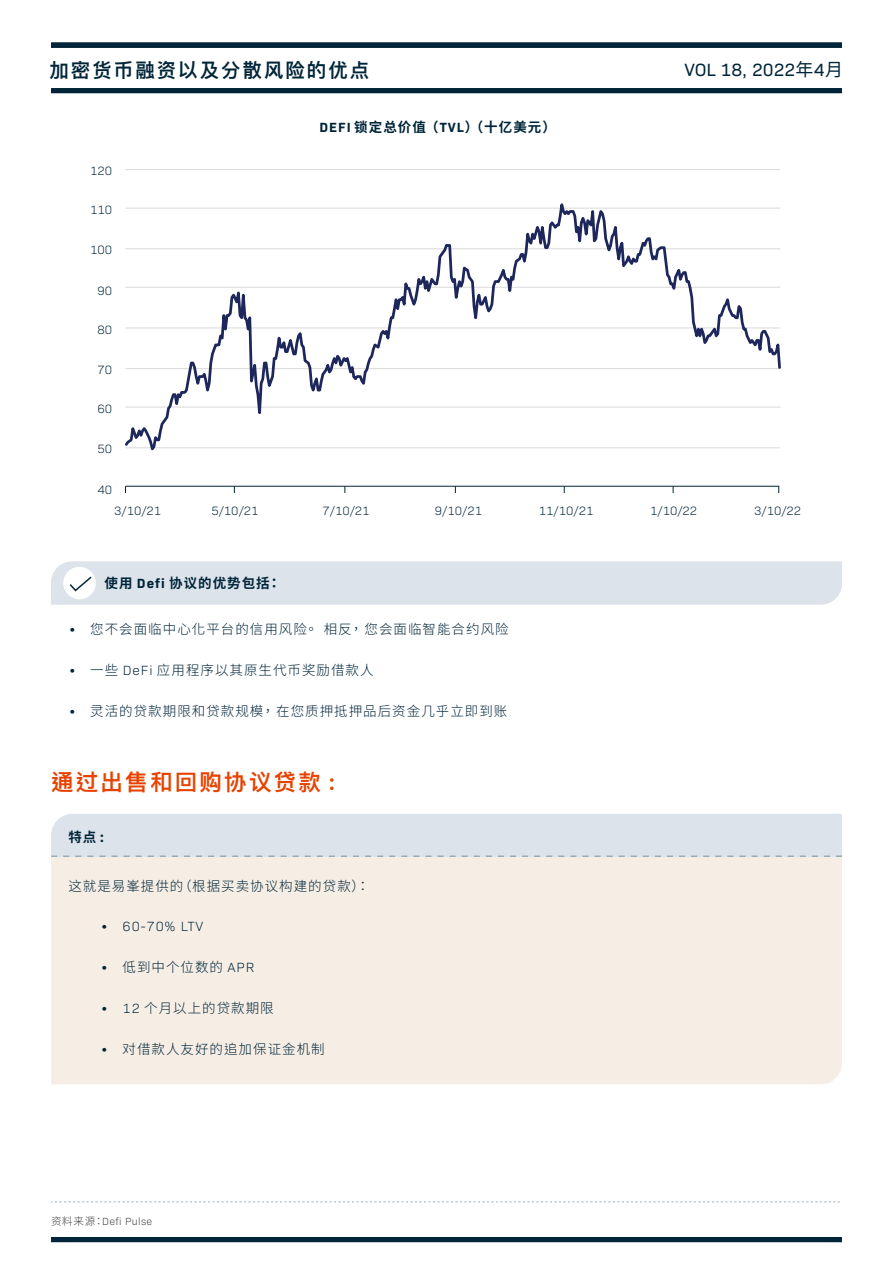
<style>
.page{position:relative;width:893px;height:1263px;background:#fff}
.page>*{position:absolute;margin:0;border:0;box-sizing:border-box;transform-origin:0 0}
.t1{font:600 22.5px "Ping Fang HK";letter-spacing:.1em;color:#e74300}
.t2{font:600 19.5px "Ping Fang SC";letter-spacing:.1em;color:#002539}
.t3{font:18px "Bio Sans";color:#002539}
.t4{font:300 13.5px "Noto Sans CJ Ktc";letter-spacing:.075em;color:#002539}
.t5{font:700 13.5px "Noto Sans CJ Ktc";letter-spacing:.075em;color:#002539}
.t6{font:700 13.5px "Bio Sans";letter-spacing:.075em;color:#002539}
.t7{font:300 13.5px "Bio Sans";letter-spacing:.075em;color:#002539}
.t8{font:300 12.15px "Bio Sans";color:#002539}
.t9{font:300 10.5px "Bio Sans";letter-spacing:.03em;color:#3e3e3f}
.s1{font-family:"Noto Sans CJ Ktc"}
.s2{font-family:"Bio Sans"}
.s3{font-family:"Josefin Sans";font-weight:600}
</style>
<div class="page">
<div style="left:51px;top:1237px;width:791px;height:5px;background:#002539"></div>
<div style="left:51px;top:88px;width:791px;height:5px;background:#002539"></div>
<div style="left:51px;top:43px;width:791px;height:5px;background:#002539"></div>
<svg style="left:52px;top:1201px;width:787px;height:1px"></svg>
<hr style="left:125px;top:447px;width:655px;height:1px;background:#dad9d8">
<hr style="left:125px;top:407px;width:655px;height:1px;background:#dad9d8">
<hr style="left:125px;top:248px;width:655px;height:1px;background:#dad9d8">
<hr style="left:125px;top:208px;width:655px;height:1px;background:#dad9d8">
<hr style="left:125px;top:169px;width:655px;height:1px;background:#dad9d8">
<hr style="left:125px;top:486px;width:654px;height:1px;background:#002539">
<svg style="left:125px;top:287px;width:232px;height:164px"></svg>
<svg style="left:350px;top:203px;width:228px;height:187px"></svg>
<svg style="left:578px;top:207px;width:203px;height:162px"></svg>
<div style="left:51px;top:857px;width:791px;height:227px;background:#f6eee5"></div>
<div style="left:51px;top:814px;width:791px;height:43px;background:#dce3ea"></div>
<div style="left:51px;top:561px;width:791px;height:44px;background:#dce3ea"></div>
<p class="t2" style="left:50px;top:58px;width:321px">加密货币融资以及分散风险的优点</p>
<p class="t3" style="left:684px;top:56px;width:160px">VOL 18, 2022<span class="s1">年</span>4<span class="s1">月</span></p>
<p class="t8" style="left:90px;top:162px;width:24px">120</p>
<p class="t8" style="left:90px;top:201px;width:24px">110</p>
<p class="t8" style="left:90px;top:241px;width:24px">100</p>
<p class="t8" style="left:98px;top:282px;width:16px">90</p>
<p class="t8" style="left:98px;top:321px;width:16px">80</p>
<p class="t8" style="left:98px;top:361px;width:16px">70</p>
<p class="t8" style="left:98px;top:400px;width:16px">60</p>
<p class="t8" style="left:98px;top:440px;width:16px">50</p>
<p class="t8" style="left:98px;top:481px;width:16px">40</p>
<p class="t6" style="left:320px;top:117px;width:160px">DEFI <span class="s1">锁定总价值（</span>TVL<span class="s1">）</span></p>
<p class="t5" style="left:470px;top:120px;width:88px">（十亿美元）</p>
<p class="t8" style="left:114px;top:502px;width:49px">3/10/21</p>
<p class="t8" style="left:211px;top:502px;width:49px">5/10/21</p>
<p class="t8" style="left:322px;top:502px;width:49px">7/10/21</p>
<p class="t8" style="left:435px;top:502px;width:49px">9/10/21</p>
<p class="t8" style="left:539px;top:502px;width:56px">11/10/21</p>
<p class="t8" style="left:650px;top:502px;width:49px">1/10/22</p>
<p class="t8" style="left:754px;top:502px;width:49px">3/10/22</p>
<p class="t5" style="left:105px;top:576px;width:178px">使用 <span class="s2">Defi</span> 协议的优势包括：</p>
<p class="t4" style="left:69px;top:621px;width:441px"><span class="s3">•</span> 您不会面临中心化平台的信用风险。 相反， 您会面临智能合约风险</p>
<p class="t4" style="left:69px;top:662px;width:306px"><span class="s3">•</span> 一些 <span class="s2">DeFi</span> 应用程序以其原生代币奖励借款人</p>
<p class="t4" style="left:69px;top:703px;width:440px"><span class="s3">•</span> 灵活的贷款期限和贷款规模， 在您质押抵押品后资金几乎立即到账</p>
<p class="t1" style="left:51px;top:768px;width:286px">通过出售和回购协议贷款 :</p>
<p class="t5" style="left:68px;top:829px;width:37px">特点:</p>
<p class="t4" style="left:68px;top:878px;width:303px">这就是易峯提供的（根据买卖协议构建的贷款）：</p>
<p class="t7" style="left:101px;top:916px;width:103px"><span class="s3">•</span> 60-70% LTV</p>
<p class="t4" style="left:101px;top:960px;width:154px"><span class="s3">•</span> 低到中个位数的 <span class="s2">APR</span></p>
<p class="t4" style="left:101px;top:1001px;width:174px"><span class="s3">•</span> <span class="s2">12</span> 个月以上的贷款期限</p>
<p class="t4" style="left:101px;top:1042px;width:225px"><span class="s3">•</span> 对借款人友好的追加保证金机制</p>
<p class="t9" style="left:51px;top:1214px;width:103px"><span class="s1">资料来源：</span>Defi Pulse</p>
</div>
